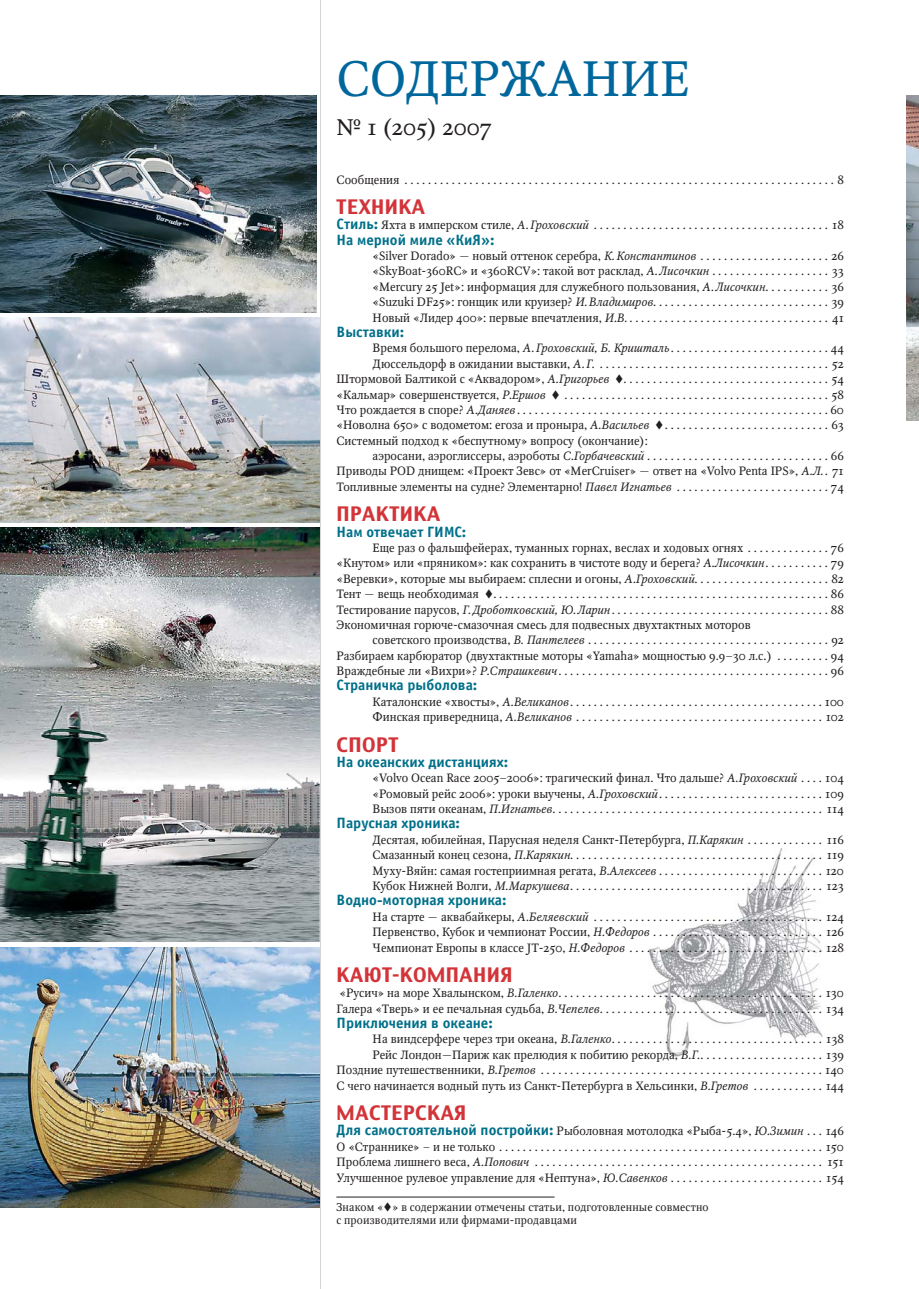
<style>
.page{position:relative;width:919px;height:1289px;background:#fff}
.page>*{position:absolute;margin:0;border:0;box-sizing:border-box;transform-origin:0 0}
.t1{font:49.5px "Octava SCC";color:#00679d}
.t2{font:22.5px "Octava SCC";color:#231f20}
.t3{font:19.5px "Rostislav";letter-spacing:.025em;color:#d23439}
.t4{font:700 15px "Officina Sans C";color:#00708a}
.t5{font:12px/15.3px "Octava OSC";color:#231f20;text-align:justify}
.t6{font:11.25px/13.5px "Octava C";letter-spacing:.01em;color:#231f20}
.s1{font-family:"Officina Sans C";font-weight:700;font-size:15px;color:#00708a}
.s2{font-style:italic}
</style>
<div class="page">
<hr style="left:320px;top:0;width:1px;height:1288px;background:#d1d3d4">
<img style="left:0;top:527px;width:319px;height:254px">
<img style="left:906px;top:95px;width:12px;height:325px">
<img style="left:0;top:95px;width:316px;height:217px">
<img style="left:0;top:318px;width:320px;height:204px">
<img style="left:648px;top:848px;width:174px;height:208px">
<img style="left:0;top:706px;width:52px;height:236px">
<img style="left:266px;top:706px;width:54px;height:236px">
<img style="left:51px;top:781px;width:215px;height:161px">
<img style="left:0;top:947px;width:319px;height:260px">
<hr style="left:336px;top:1196px;width:218px;height:1px;background:#231f20">
<h1 class="t1" style="left:336px;top:50px;width:355px">СОДЕРЖАНИЕ</h1>
<h2 class="t2" style="left:336px;top:114px;width:157px">№ 1 (205) 2007</h2>
<p class="t5" style="left:336px;top:173px;width:508px">Сообщения . . . . . . . . . . . . . . . . . . . . . . . . . . . . . . . . . . . . . . . . . . . . . . . . . . . . . . . . . . . . . . . . . . . . . . . . . 8</p>
<h3 class="t3" style="left:336px;top:200px;width:90px">ТЕХНИКА</h3>
<p class="t5" style="left:336px;top:219px;width:509px"><span class="s1">Стиль:</span> Яхта в имперском стиле, <span class="s2">А. Гроховский</span> . . . . . . . . . . . . . . . . . . . . . . . . . . . . . . . . . . . . . . . . 18</p>
<p class="t4" style="left:336px;top:234px;width:159px">На мерной миле «КиЯ»:</p>
<p class="t5" style="left:372px;top:249px;width:473px">«Silver Dorado» — новый оттенок серебра, <span class="s2">К. Константинов</span> . . . . . . . . . . . . . . . . . . . . . . 26 «SkyBoat-360RC» и «360RCV»: такой вот расклад, <span class="s2">А. Лисочкин</span> . . . . . . . . . . . . . . . . . . . . 33 «Mercury 25 Jet»: информация для служебного пользования, <span class="s2">А. Лисочкин</span>. . . . . . . . . . . 36 «Suzuki DF25»: гонщик или круизер? <span class="s2">И. Владимиров</span>. . . . . . . . . . . . . . . . . . . . . . . . . . . . . . 39<br>Новый «Лидер 400»: первые впечатления, <span class="s2">И.В.</span> . . . . . . . . . . . . . . . . . . . . . . . . . . . . . . . . . . 41</p>
<p class="t4" style="left:336px;top:327px;width:69px">Выставки:</p>
<p class="t5" style="left:372px;top:342px;width:473px">Время большого перелома, <span class="s2">А. Гроховский, Б. Кришталь</span> . . . . . . . . . . . . . . . . . . . . . . . . . . . 44</p>
<p class="t5" style="left:372px;top:357px;width:473px">Дюссельдорф в ожидании выставки, <span class="s2">А. Г.</span> . . . . . . . . . . . . . . . . . . . . . . . . . . . . . . . . . . . . . . . 52</p>
<p class="t5" style="left:336px;top:372px;width:509px">Штормовой Балтикой с «Аквадором», <span class="s2">А.Григорьев</span> ▼. . . . . . . . . . . . . . . . . . . . . . . . . . . . . . . . . . . 54</p>
<p class="t5" style="left:336px;top:388px;width:509px">«Кальмар» совершенствуется, <span class="s2">Р.Ершов</span> ▼ . . . . . . . . . . . . . . . . . . . . . . . . . . . . . . . . . . . . . . . . . . . . . 58</p>
<p class="t5" style="left:336px;top:403px;width:509px">Что рождается в споре? <span class="s2">А.Даняев</span> . . . . . . . . . . . . . . . . . . . . . . . . . . . . . . . . . . . . . . . . . . . . . . . . . . . . . 60</p>
<p class="t5" style="left:336px;top:419px;width:509px">«Новолна 650» с водометом: егоза и проныра, <span class="s2">А.Васильев</span> ▼. . . . . . . . . . . . . . . . . . . . . . . . . . . . 63</p>
<p class="t5" style="left:336px;top:434px;width:312px">Системный подход к «беспутному» вопросу (окончание):</p>
<p class="t5" style="left:372px;top:449px;width:473px">аэросани, аэроглиссеры, аэроботы <span class="s2">С.Горбачевский</span> . . . . . . . . . . . . . . . . . . . . . . . . . . . . . . . 66</p>
<p class="t5" style="left:336px;top:465px;width:509px">Приводы POD днищем: «Проект Зевс» от «MerCruiser» — ответ на «Volvo Penta IPS», <span class="s2">А.Л.</span>. 71</p>
<p class="t5" style="left:336px;top:480px;width:509px">Топливные элементы на судне? Элементарно! <span class="s2">Павел Игнатьев</span> . . . . . . . . . . . . . . . . . . . . . . . . . . 74</p>
<h3 class="t3" style="left:336px;top:507px;width:105px">ПРАКТИКА</h3>
<p class="t4" style="left:336px;top:526px;width:131px">Нам отвечает ГИМС:</p>
<p class="t5" style="left:336px;top:541px;width:509px;text-indent:36px">Еще раз о фальшфейерах, туманных горнах, веслах и ходовых огнях . . . . . . . . . . . . . . 76 «Кнутом» или «пряником»: как сохранить в чистоте воду и берега? <span class="s2">А.Лисочкин</span>. . . . . . . . . . . 79 «Веревки», которые мы выбираем: сплесни и огоны, <span class="s2">А.Гроховский</span>. . . . . . . . . . . . . . . . . . . . . . . 82<br>Тент — вещь необходимая ▼. . . . . . . . . . . . . . . . . . . . . . . . . . . . . . . . . . . . . . . . . . . . . . . . . . . . . . . . . 86<br>Тестирование парусов, <span class="s2">Г. Дроботковский, Ю. Ларин</span>. . . . . . . . . . . . . . . . . . . . . . . . . . . . . . . . . . . . . 88<br>Экономичная горюче-смазочная смесь для подвесных двухтактных моторов</p>
<p class="t5" style="left:336px;top:633px;width:509px;text-indent:36px">советского производства, <span class="s2">В. Пантелеев</span> . . . . . . . . . . . . . . . . . . . . . . . . . . . . . . . . . . . . . . . . . 92<br>Разбираем карбюратор (двухтактные моторы «Yamaha» мощностью 9.9–30 л.с.) . . . . . . . . . 94<br>Враждебные ли «Вихри»? <span class="s2">Р.Страшкевич</span>. . . . . . . . . . . . . . . . . . . . . . . . . . . . . . . . . . . . . . . . . . . . . . 96</p>
<p class="t4" style="left:336px;top:680px;width:142px">Страничка рыболова:</p>
<p class="t5" style="left:372px;top:695px;width:473px">Каталонские «хвосты», <span class="s2">А.Великанов</span>. . . . . . . . . . . . . . . . . . . . . . . . . . . . . . . . . . . . . . . . . . . 100<br>Финская привередница, <span class="s2">А.Великанов</span> . . . . . . . . . . . . . . . . . . . . . . . . . . . . . . . . . . . . . . . . . . 102</p>
<h3 class="t3" style="left:336px;top:737px;width:63px">СПОРТ</h3>
<p class="t4" style="left:336px;top:756px;width:173px">На океанских дистанциях:</p>
<p class="t5" style="left:372px;top:771px;width:473px">«Volvo Ocean Race 2005–2006»: трагический финал. Что дальше? <span class="s2">А.Гроховский</span> . . . . 104 «Ромовый рейс 2006»: уроки выучены, <span class="s2">А.Гроховский</span>. . . . . . . . . . . . . . . . . . . . . . . . . . . . 109<br>Вызов пяти океанам, <span class="s2">П.Игнатьев</span>. . . . . . . . . . . . . . . . . . . . . . . . . . . . . . . . . . . . . . . . . . . . . . 114</p>
<p class="t4" style="left:336px;top:818px;width:125px">Парусная хроника:</p>
<p class="t5" style="left:372px;top:833px;width:473px">Десятая, юбилейная, Парусная неделя Санкт-Петербурга, <span class="s2">П.Карякин</span> . . . . . . . . . . . . . 116<br>Смазанный конец сезона, <span class="s2">П.Карякин</span>. . . . . . . . . . . . . . . . . . . . . . . . . . . . . . . . . . . . . . . . . . . 119<br>Муху-Вяйн: самая гостеприимная регата, <span class="s2">В.Алексеев</span> . . . . . . . . . . . . . . . . . . . . . . . . . . . . 120<br>Кубок Нижней Волги, <span class="s2">М.Маркушева</span>. . . . . . . . . . . . . . . . . . . . . . . . . . . . . . . . . . . . . . . . . . . 123</p>
<p class="t4" style="left:336px;top:895px;width:171px">Водно-моторная хроника:</p>
<p class="t5" style="left:372px;top:910px;width:473px">На старте — аквабайкеры, <span class="s2">А.Беляевский</span> . . . . . . . . . . . . . . . . . . . . . . . . . . . . . . . . . . . . . . . 124<br>Первенство, Кубок и чемпионат России, <span class="s2">Н.Федоров</span> . . . . . . . . . . . . . . . . . . . . . . . . . . . . . 126<br>Чемпионат Европы в классе JT-250, <span class="s2">Н.Федоров</span> . . . . . . . . . . . . . . . . . . . . . . . . . . . . . . . . . 128</p>
<h3 class="t3" style="left:336px;top:968px;width:177px">КАЮТ-КОМПАНИЯ</h3>
<p class="t5" style="left:336px;top:986px;width:509px">«Русич» на море Хвалынском, <span class="s2">В.Галенко</span>. . . . . . . . . . . . . . . . . . . . . . . . . . . . . . . . . . . . . . . . . . . . . 130<br>Галера «Тверь» и ее печальная судьба, <span class="s2">В.Чепелев</span>. . . . . . . . . . . . . . . . . . . . . . . . . . . . . . . . . . . . . . 134</p>
<p class="t4" style="left:336px;top:1017px;width:158px">Приключения в океане:</p>
<p class="t5" style="left:336px;top:1032px;width:509px;text-align:right">На виндсерфере через три океана, <span class="s2">В.Галенко</span>. . . . . . . . . . . . . . . . . . . . . . . . . . . . . . . . . . . . 138<br>Рейс Лондон—Париж как прелюдия к побитию рекорда, <span class="s2">В.Г.</span>. . . . . . . . . . . . . . . . . . . . . 139<br>Поздние путешественники, <span class="s2">В.Гретов</span> . . . . . . . . . . . . . . . . . . . . . . . . . . . . . . . . . . . . . . . . . . . . . . . . 140<br>С чего начинается водный путь из Санкт-Петербурга в Хельсинки, <span class="s2">В.Гретов</span> . . . . . . . . . . . . 144</p>
<h3 class="t3" style="left:336px;top:1106px;width:131px">МАСТЕРСКАЯ</h3>
<p class="t5" style="left:336px;top:1124px;width:509px"><span class="s1">Для самостоятельной постройки:</span> Рыболовная мотолодка «Рыба-5.4», <span class="s2">Ю.Зимин</span> . . . 146<br>О «Страннике» – и не только . . . . . . . . . . . . . . . . . . . . . . . . . . . . . . . . . . . . . . . . . . . . . . . . . . . . . . . 150<br>Проблема лишнего веса, <span class="s2">А.Попович</span> . . . . . . . . . . . . . . . . . . . . . . . . . . . . . . . . . . . . . . . . . . . . . . . . . 151<br>Улучшенное рулевое управление для «Нептуна», <span class="s2">Ю.Савенков</span> . . . . . . . . . . . . . . . . . . . . . . . . . . 154</p>
<p class="t6" style="left:336px;top:1201px;width:374px">Знаком «▼» в содержании отмечены статьи, подготовленные совместно с производителями или фирмами-продавцами</p>
</div>
